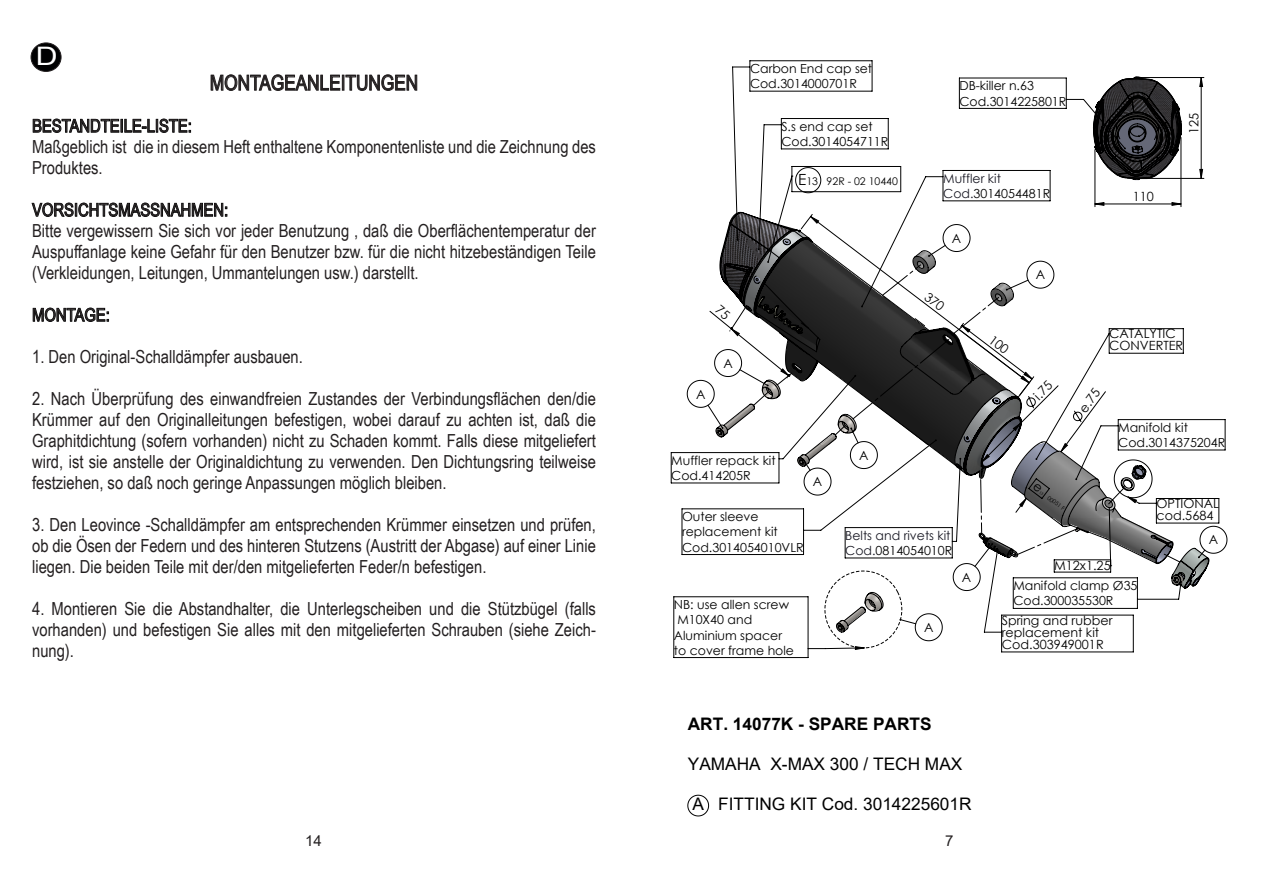
<style>
.page{position:relative;width:1263px;height:893px;background:#fff}
.page>*{position:absolute;margin:0;border:0;box-sizing:border-box;transform-origin:0 0}
.t1{font:25.5px "Arial";color:#fff;scale:1.19 1}
.t2{font:21px "Arial Narrow";color:#231f20}
.t3{font:18px/21px "Arial Narrow";color:#231f20;text-align:justify}
.t4{font:17.25px "Arial";color:#000}
.t5{font:700 17.25px "Arial";color:#000}
.t6{font:15px "Arial";color:#231f20}
.t7{font:12.75px/12.3px "Century Gothic";color:#000}
.t8{font:12.45px/15.1px "Century Gothic";color:#000}
.t9{font:12.45px/15.1px "Century Gothic";color:#191924}
.t10{font:10.5px "Century Gothic";color:#000}
.t11{font:5.7px "Century Gothic";color:#000}
.s1{font-size:15.3px}
.s2{color:#000}
.s3{font-size:3.9px}
</style>
<div class="page">
<svg style="left:211px;top:74px;width:206px;height:17px"></svg>
<svg style="left:33px;top:119px;width:158px;height:14px"></svg>
<svg style="left:32px;top:203px;width:195px;height:14px"></svg>
<svg style="left:33px;top:308px;width:76px;height:14px"></svg>
<div style="left:31px;top:43px;width:30px;height:28px;background:#000001;border-radius:50%"></div>
<div style="left:31px;top:43px;width:30px;height:29px;border:1px solid #231f20;border-radius:50%"></div>
<svg style="left:687px;top:795px;width:22px;height:21px"></svg>
<svg style="left:671px;top:60px;width:455px;height:598px"></svg>
<hr style="left:1181px;top:137px;width:1px;height:70px;background:#000">
<hr style="left:1135px;top:178px;width:69px;height:1px;background:#000">
<hr style="left:1137px;top:77px;width:67px;height:1px;background:#000">
<svg style="left:737px;top:148px;width:389px;height:501px"></svg>
<svg style="left:1094px;top:202px;width:87px;height:4px"></svg>
<svg style="left:1199px;top:78px;width:4px;height:101px"></svg>
<svg style="left:715px;top:212px;width:495px;height:421px"></svg>
<svg style="left:1093px;top:76px;width:89px;height:104px"></svg>
<svg style="left:709px;top:305px;width:83px;height:80px"></svg>
<svg style="left:800px;top:214px;width:334px;height:438px"></svg>
<p class="t1" style="left:36px;top:38px;width:20px">D</p>
<p class="t2" style="left:210px;top:67px;width:210px">MONTAGEANLEITUNGEN</p>
<p class="t3" style="left:32px;top:115px;width:161px">BESTANDTEILE-LISTE:</p>
<p class="t3" style="left:32px;top:136px;width:565px">Maßgeblich ist die in diesem Heft enthaltene Komponentenliste und die Zeichnung des<br>Produktes.</p>
<p class="t3" style="left:32px;top:199px;width:198px">VORSICHTSMASSNAHMEN:</p>
<p class="t3" style="left:32px;top:220px;width:565px">Bitte vergewissern Sie sich vor jeder Benutzung , daß die Oberflächentemperatur der Auspuffanlage keine Gefahr für den Benutzer bzw. für die nicht hitzebeständigen Teile (Verkleidungen, Leitungen, Ummantelungen usw.) darstellt.</p>
<p class="t3" style="left:32px;top:304px;width:79px">MONTAGE:</p>
<p class="t3" style="left:32px;top:346px;width:272px">1. Den Original-Schalldämpfer ausbauen.</p>
<p class="t3" style="left:32px;top:388px;width:565px">2. Nach Überprüfung des einwandfreien Zustandes der Verbindungsflächen den/die Krümmer auf den Originalleitungen befestigen, wobei darauf zu achten ist, daß die Graphitdichtung (sofern vorhanden) nicht zu Schaden kommt. Falls diese mitgeliefert wird, ist sie anstelle der Originaldichtung zu verwenden. Den Dichtungsring teilweise festziehen, so daß noch geringe Anpassungen möglich bleiben.</p>
<p class="t3" style="left:32px;top:514px;width:565px">3. Den Leovince -Schalldämpfer am entsprechenden Krümmer einsetzen und prüfen, ob die Ösen der Federn und des hinteren Stutzens (Austritt der Abgase) auf einer Linie liegen. Die beiden Teile mit der/den mitgelieferten Feder/n befestigen.</p>
<p class="t3" style="left:32px;top:598px;width:565px">4. Montieren Sie die Abstandhalter, die Unterlegscheiben und die Stützbügel (falls vorhanden) und befestigen Sie alles mit den mitgelieferten Schrauben (siehe Zeich&shy;nung).</p>
<p class="t8" style="left:750px;top:61px;width:124px">Carbon End cap set<br>Cod.3014000701R</p>
<p class="t8" style="left:781px;top:119px;width:109px">S.s end cap set<br>Cod.3014054711R</p>
<p class="t10" style="left:798px;top:173px;width:101px"><span class="s1">E</span>13 92R - 02 10440</p>
<p class="t8" style="left:959px;top:78px;width:109px">DB-killer n.63<br>Cod.3014225801R</p>
<p class="t9" style="left:943px;top:171px;width:109px">Muffler kit<br>Cod.<span class="s2">3014054481R</span></p>
<p class="t7" style="left:952px;top:232px;width:11px">A</p>
<p class="t7" style="left:1036px;top:268px;width:11px">A</p>
<p class="t7" style="left:1133px;top:190px;width:23px">110</p>
<p class="t7" style="left:1187px;top:134px;width:23px;rotate:-90deg">125</p>
<p class="t7" style="left:696px;top:388px;width:11px">A</p>
<p class="t7" style="left:723px;top:357px;width:11px">A</p>
<p class="t8" style="left:671px;top:453px;width:106px">Muffler repack kit<br>Cod.414205R</p>
<p class="t7" style="left:813px;top:475px;width:11px">A</p>
<p class="t8" style="left:682px;top:509px;width:123px">Outer sleeve replacement kit<br>Cod.3014054010VLR</p>
<p class="t7" style="left:859px;top:449px;width:11px">A</p>
<p class="t9" style="left:845px;top:528px;width:109px">Belts and rivets kit<br>Cod.<span class="s2">0814054010R</span></p>
<p class="t7" style="left:1109px;top:327px;width:76px">CATALYTIC<br>CONVERTER</p>
<p class="t7" style="left:1031px;top:393px;width:22px;rotate:-45deg">i.75</p>
<p class="t7" style="left:1077px;top:407px;width:27px;rotate:-53deg">e.75</p>
<p class="t8" style="left:1118px;top:420px;width:109px">Manifold kit<br>Cod.3014375204R</p>
<p class="t11" style="left:1042px;top:488px;width:32px;rotate:37deg"><span class="s3">13</span> 00051 F</p>
<p class="t7" style="left:1156px;top:497px;width:64px">OPTIONAL cod.5684</p>
<p class="t7" style="left:1209px;top:533px;width:11px">A</p>
<p class="t8" style="left:674px;top:597px;width:122px">NB: use allen screw<br>M10X40 and<br>Aluminium spacer to cover frame hole</p>
<p class="t7" style="left:924px;top:621px;width:11px">A</p>
<p class="t7" style="left:962px;top:571px;width:11px">A</p>
<p class="t5" style="left:688px;top:712px;width:245px">ART. 14077K - SPARE PARTS</p>
<p class="t4" style="left:688px;top:752px;width:276px">YAMAHA X-MAX 300 / TECH MAX</p>
<p class="t4" style="left:692px;top:792px;width:281px">A FITTING KIT Cod. 3014225601R</p>
<p class="t7" style="left:1054px;top:559px;width:58px">M12x1.25</p>
<p class="t8" style="left:1013px;top:578px;width:126px">Manifold clamp Ø35<br>Cod.300035530R</p>
<p class="t7" style="left:1002px;top:614px;width:112px">Spring and rubber replacement kit<br>Cod.303949001R</p>
<p class="t6" style="left:305px;top:830px;width:18px">14</p>
<p class="t6" style="left:945px;top:830px;width:10px">7</p>
</div>
